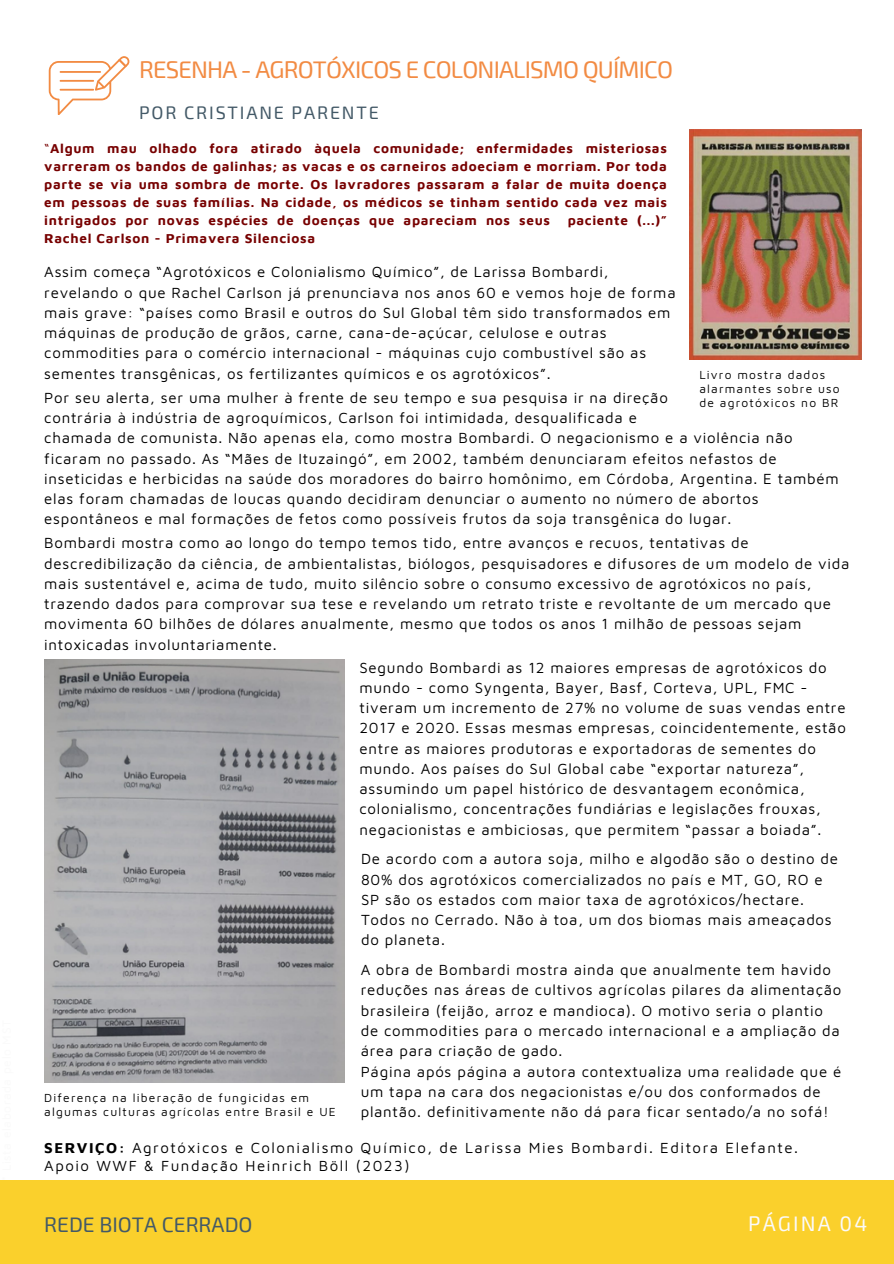
<style>
.page{position:relative;width:894px;height:1264px;background:#fff}
.page>*{position:absolute;margin:0;border:0;box-sizing:border-box;transform-origin:0 0}
.t1{font:24px "Exo 2";letter-spacing:-.035em;color:#f28b43}
.t2{font:21px "Exo 2";color:#435967}
.t3{font:21px "Exo 2";letter-spacing:.1em;color:#fafafa}
.t4{font:18px "Exo 2";letter-spacing:.1em;color:#435967}
.t5{font:15px/20.2px "Maven Pro";letter-spacing:.05em;color:#000}
.t6{font:15px/18px "Maven Pro";letter-spacing:.1em;color:#000}
.t7{font:700 13.5px/18px "Maven Pro";letter-spacing:.05em;color:#700;text-align:justify}
.t8{font:12px/14px "Maven Pro";letter-spacing:.1em;color:#000}
.s1{font-weight:400}
.s2{font-weight:700}
</style>
<div class="page">
<div style="left:0;top:1180px;width:893px;height:83px;background:#fad02c"></div>
<img style="left:689px;top:130px;width:172px;height:229px">
<img style="left:44px;top:659px;width:301px;height:423px">
<svg style="left:49px;top:56px;width:81px;height:59px"></svg>
<h4 class="t1" style="left:139px;top:54px;width:535px">RESENHA - AGROTÓXICOS E COLONIALISMO QUÍMICO</h4>
<h4 class="t4" style="left:139px;top:101px;width:241px">POR CRISTIANE PARENTE</h4>
<p class="t7" style="left:44px;top:139px;width:624px"><span class="s1">“</span>Algum mau olhado fora atirado àquela comunidade; enfermidades misteriosas varreram os bandos de galinhas; as vacas e os carneiros adoeciam e morriam. Por toda parte se via uma sombra de morte. Os lavradores passaram a falar de muita doença em pessoas de suas famílias. Na cidade, os médicos se tinham sentido cada vez mais intrigados por novas espécies de doenças que apareciam nos seus</p>
<p class="t7" style="left:567px;top:211px;width:101px">paciente (...)”</p>
<p class="t7" style="left:44px;top:229px;width:272px">Rachel Carlson - Primavera Silenciosa</p>
<h4 class="t5" style="left:44px;top:261px;width:632px">Assim começa “Agrotóxicos e Colonialismo Químico”, de Larissa Bombardi, revelando o que Rachel Carlson já prenunciava nos anos 60 e vemos hoje de forma mais grave: “países como Brasil e outros do Sul Global têm sido transformados em máquinas de produção de grãos, carne, cana-de-açúcar, celulose e outras commodities para o comércio internacional - máquinas cujo combustível são as sementes transgênicas, os fertilizantes químicos e os agrotóxicos”.</h4>
<p class="t8" style="left:699px;top:367px;width:142px">Livro mostra dados alarmantes sobre uso</p>
<p class="t8" style="left:699px;top:395px;width:140px">de agrotóxicos no BR</p>
<h4 class="t5" style="left:44px;top:387px;width:795px">Por seu alerta, ser uma mulher à frente de seu tempo e sua pesquisa ir na direção<br>contrária à indústria de agroquímicos, Carlson foi intimidada, desqualificada e<br>chamada de comunista. Não apenas ela, como mostra Bombardi. O negacionismo e a violência não ficaram no passado. As “Mães de Ituzaingó”, em 2002, também denunciaram efeitos nefastos de inseticidas e herbicidas na saúde dos moradores do bairro homônimo, em Córdoba, Argentina. E também elas foram chamadas de loucas quando decidiram denunciar o aumento no número de abortos espontâneos e mal formações de fetos como possíveis frutos da soja transgênica do lugar.</h4>
<p class="t5" style="left:44px;top:532px;width:806px">Bombardi mostra como ao longo do tempo temos tido, entre avanços e recuos, tentativas de descredibilização da ciência, de ambientalistas, biólogos, pesquisadores e difusores de um modelo de vida mais sustentável e, acima de tudo, muito silêncio sobre o consumo excessivo de agrotóxicos no país, trazendo dados para comprovar sua tese e revelando um retrato triste e revoltante de um mercado que movimenta 60 bilhões de dólares anualmente, mesmo que todos os anos 1 milhão de pessoas sejam intoxicadas involuntariamente.</p>
<h4 class="t5" style="left:359px;top:656px;width:488px">Segundo Bombardi as 12 maiores empresas de agrotóxicos do mundo - como Syngenta, Bayer, Basf, Corteva, UPL, FMC - tiveram um incremento de 27% no volume de suas vendas entre 2017 e 2020. Essas mesmas empresas, coincidentemente, estão entre as maiores produtoras e exportadoras de sementes do mundo. Aos países do Sul Global cabe “exportar natureza”, assumindo um papel histórico de desvantagem econômica, colonialismo, concentrações fundiárias e legislações frouxas, negacionistas e ambiciosas, que permitem “passar a boiada”.</h4>
<p class="t5" style="left:361px;top:848px;width:478px">De acordo com a autora soja, milho e algodão são o destino de 80% dos agrotóxicos comercializados no país e MT, GO, RO e SP são os estados com maior taxa de agrotóxicos/hectare.<br>Todos no Cerrado. Não à toa, um dos biomas mais ameaçados do planeta.</p>
<h4 class="t5" style="left:360px;top:959px;width:482px">A obra de Bombardi mostra ainda que anualmente tem havido reduções nas áreas de cultivos agrícolas pilares da alimentação brasileira (feijão, arroz e mandioca). O motivo seria o plantio de commodities para o mercado internacional e a ampliação da área para criação de gado.<br>Página após página a autora contextualiza uma realidade que é um tapa na cara dos negacionistas e/ou dos conformados de plantão. definitivamente não dá para ficar sentado/a no sofá!</h4>
<h4 class="t8" style="left:44px;top:1090px;width:293px">Diferença na liberação de fungicidas em algumas culturas agrícolas entre Brasil e UE</h4>
<p class="t6" style="left:44px;top:1138px;width:755px"><span class="s2">SERVIÇO:</span> Agrotóxicos e Colonialismo Químico, de Larissa Mies Bombardi. Editora Elefante.<br>Apoio WWF &amp; Fundação Heinrich Böll (2023)</p>
<h3 class="t2" style="left:44px;top:1210px;width:210px">REDE BIOTA CERRADO</h3>
<p class="t3" style="left:748px;top:1209px;width:121px">PÁGINA 04</p>
</div>
